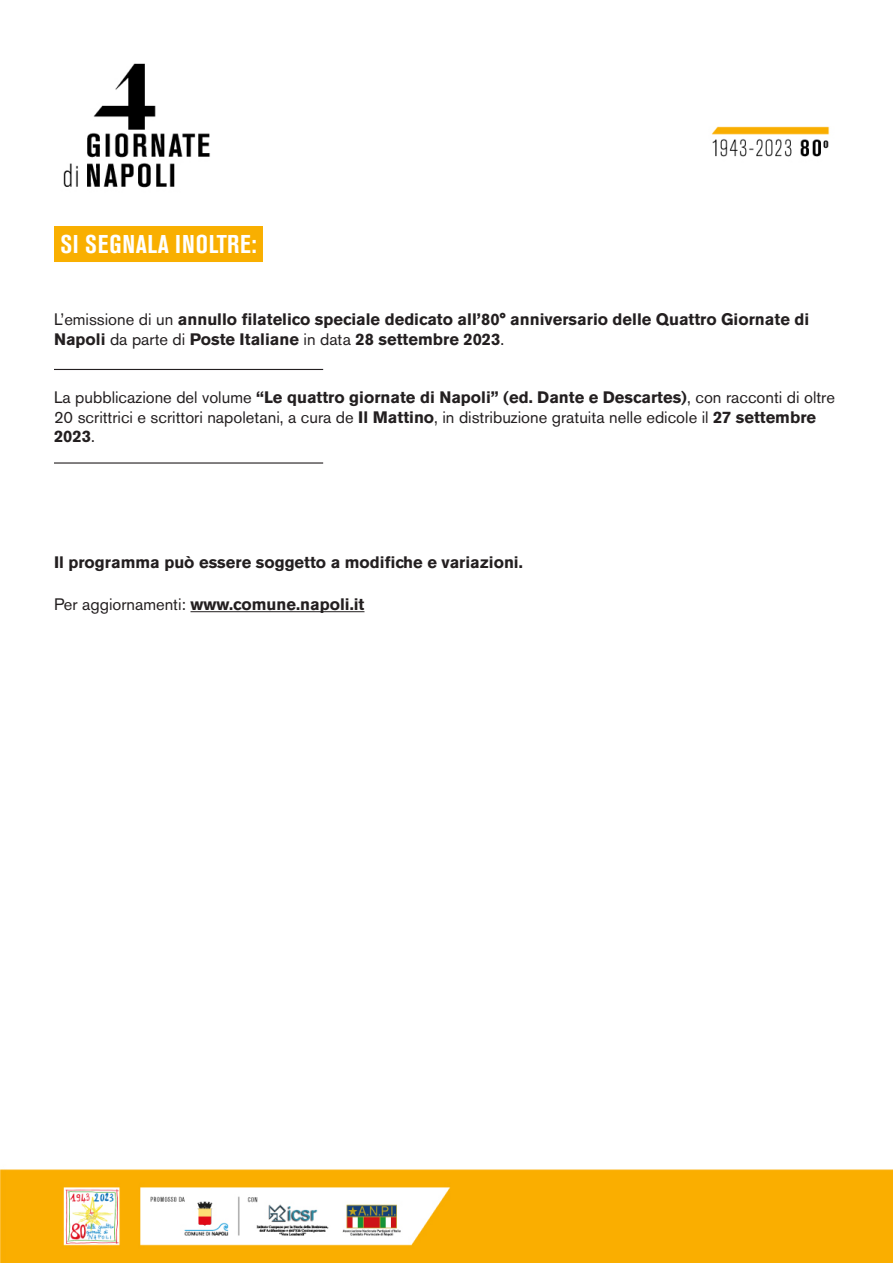
<style>
.page{position:relative;width:893px;height:1263px;background:#fff}
.page>*{position:absolute;margin:0;border:0;box-sizing:border-box;transform-origin:0 0}
.PROGRAMMA{font:700 condensed 25.5px "Akzidenz Grotesk BE";letter-spacing:.035em;color:#fff}
.TESTO{font:16.5px/19.5px "Akzidenz Grotesk BE";color:#231f20}
.TESTO-2{font:700 16.5px/19.5px "Akzidenz Grotesk BE";color:#231f20}
.ATTIVITà{font:700 16.5px "Akzidenz Grotesk BE";color:#231f20}
.s1{font-weight:400}
.s2{font-weight:700}
</style>
<div class="page">
<img style="left:0;top:63px;width:892px;height:1200px">
<div style="left:54px;top:226px;width:209px;height:36px;background:#f9af00"></div>
<hr style="left:191px;top:611px;width:173px;height:1px;background:#231f20">
<hr style="left:54px;top:369px;width:269px;height:1px;background:#231f20">
<hr style="left:54px;top:462px;width:269px;height:2px;background:#231f20">
<p class="PROGRAMMA" style="left:60px;top:230px;width:198px">SI SEGNALA INOLTRE:</p>
<p class="TESTO-2" style="left:54px;top:310px;width:757px"><span class="s1">L’emissione di un</span> annullo filatelico speciale dedicato all’80° anniversario delle Quattro Giornate di<br>Napoli <span class="s1">da parte di</span> Poste Italiane <span class="s1">in data</span> 28 settembre 2023<span class="s1">.</span></p>
<p class="TESTO" style="left:54px;top:388px;width:782px">La pubblicazione del volume <span class="s2">“Le quattro giornate di Napoli” (ed. Dante e Descartes)</span>, con racconti di oltre<br>20 scrittrici e scrittori napoletani, a cura de <span class="s2">Il Mattino</span>, in distribuzione gratuita nelle edicole il <span class="s2">27 settembre<br>2023</span>.</p>
<p class="ATTIVITà" style="left:54px;top:553px;width:470px">Il programma può essere soggetto a modifiche e variazioni.</p>
<p class="ATTIVITà" style="left:54px;top:595px;width:312px"><span class="s1">Per aggiornamenti:</span> www.comune.napoli.it</p>
</div>
